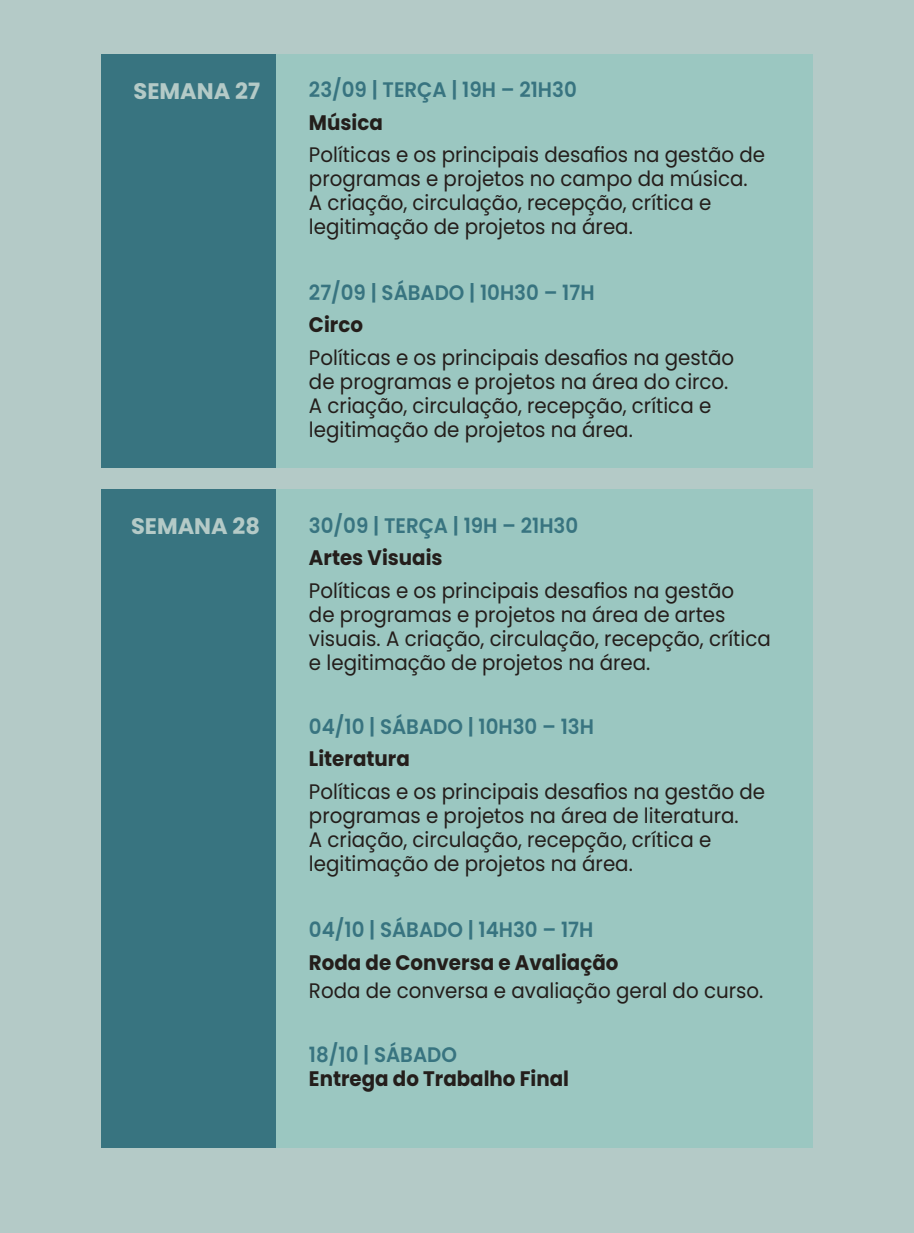
<style>
.page{position:relative;width:914px;height:1233px;background:#fff}
.page>*{position:absolute;margin:0;border:0;box-sizing:border-box;transform-origin:0 0}
.t1{font:700 22.5px "Poppins";color:#b4cac7}
.t2{font:21px/24px "Poppins";color:#241e1b;scale:.94 1}
.t3{font:600 21px "Poppins";color:#387480;scale:.94 1}
.t4{font:700 21px "Poppins";color:#241e1b;scale:.94 1}
</style>
<div class="page">
<div style="left:0;top:0;width:913px;height:1232px;background:#b4cac7"></div>
<div style="left:101px;top:54px;width:175px;height:414px;background:#387480"></div>
<div style="left:101px;top:489px;width:175px;height:658px;background:#387480"></div>
<div style="left:276px;top:54px;width:536px;height:414px;background:#9bc7c1"></div>
<div style="left:276px;top:489px;width:536px;height:658px;background:#9bc7c1"></div>
<p class="t1" style="left:133px;top:78px;width:128px">SEMANA 27</p>
<p class="t1" style="left:131px;top:513px;width:130px">SEMANA 28</p>
<p class="t3" style="left:309px;top:78px;width:286px">23/09 | TERÇA | 19H – 21H30</p>
<p class="t4" style="left:309px;top:110px;width:80px">Música</p>
<p class="t2" style="left:309px;top:143px;width:486px">Políticas e os principais desafios na gestão de programas e projetos no campo da música.<br>A criação, circulação, recepção, crítica e legitimação de projetos na área.</p>
<p class="t3" style="left:309px;top:280px;width:305px">27/09 | SÁBADO | 10H30 – 17H</p>
<p class="t4" style="left:309px;top:312px;width:59px">Circo</p>
<p class="t2" style="left:309px;top:345px;width:454px">Políticas e os principais desafios na gestão de programas e projetos na área do circo.<br>A criação, circulação, recepção, crítica e legitimação de projetos na área.</p>
<p class="t3" style="left:309px;top:513px;width:288px">30/09 | TERÇA | 19H – 21H30</p>
<p class="t4" style="left:309px;top:546px;width:144px">Artes Visuais</p>
<p class="t2" style="left:309px;top:578px;width:492px">Políticas e os principais desafios na gestão<br>de programas e projetos na área de artes visuais. A criação, circulação, recepção, crítica e legitimação de projetos na área.</p>
<p class="t3" style="left:309px;top:714px;width:304px">04/10 | SÁBADO | 10H30 – 13H</p>
<p class="t4" style="left:309px;top:746px;width:109px">Literatura</p>
<p class="t2" style="left:309px;top:779px;width:486px">Políticas e os principais desafios na gestão de programas e projetos na área de literatura.<br>A criação, circulação, recepção, crítica e legitimação de projetos na área.</p>
<p class="t3" style="left:309px;top:917px;width:304px">04/10 | SÁBADO | 14H30 – 17H</p>
<p class="t4" style="left:309px;top:950px;width:330px">Roda de Conversa e Avaliação</p>
<p class="t2" style="left:309px;top:978px;width:484px">Roda de conversa e avaliação geral do curso.</p>
<p class="t3" style="left:309px;top:1042px;width:159px">18/10 | SÁBADO</p>
<p class="t4" style="left:309px;top:1066px;width:278px">Entrega do Trabalho Final</p>
</div>
